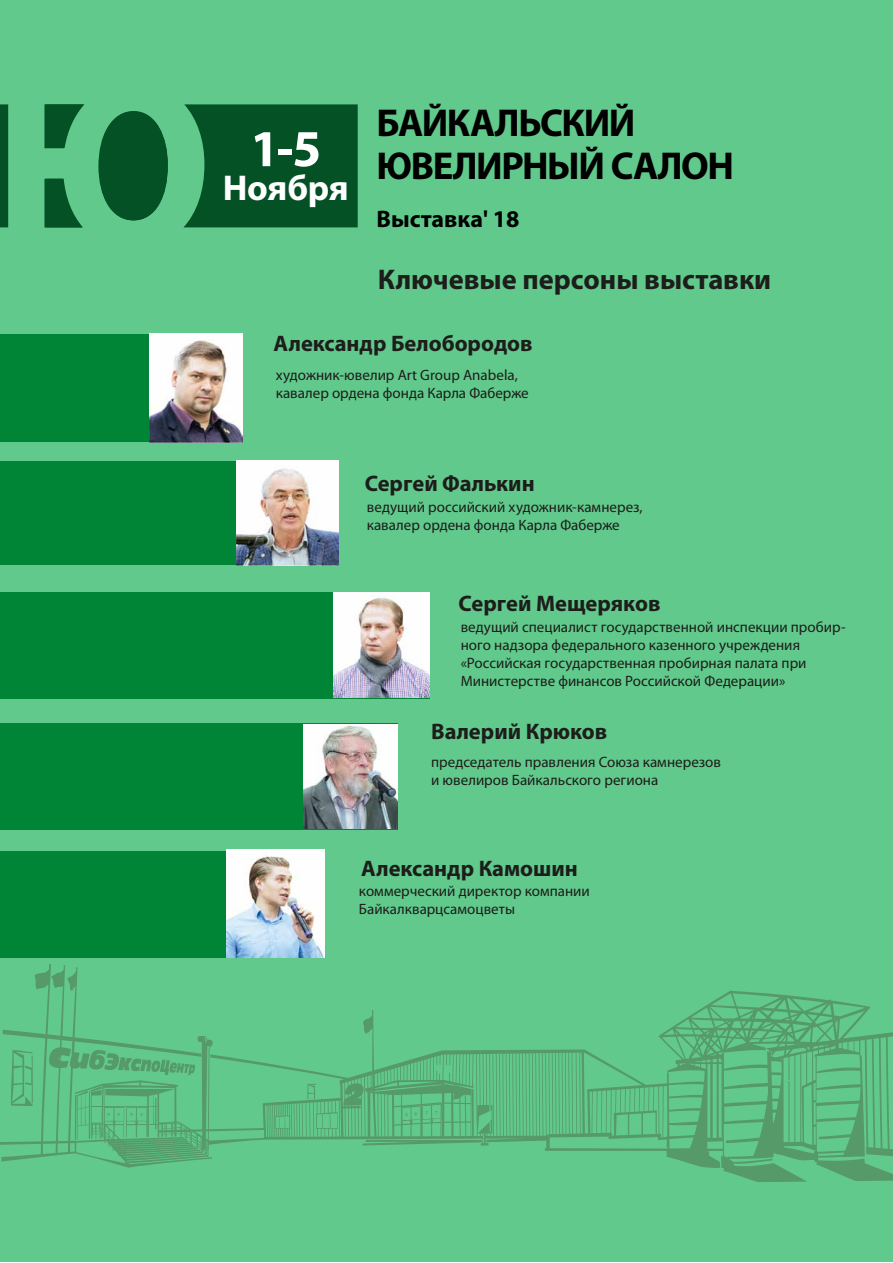
<style>
.page{position:relative;width:893px;height:1263px;background:#fff}
.page>*{position:absolute;margin:0;border:0;box-sizing:border-box;transform-origin:0 0}
.t1{font:700 52.2px "Myriad Pro";color:#fff}
.t2{font:700 39px/43.3px "Myriad Pro";letter-spacing:-.035em;color:#000}
.t3{font:700 36px "Myriad Pro";letter-spacing:-.01em;color:#fff}
.t4{font:700 28.5px "Myriad Pro";color:#1d1d1b}
.t5{font:700 24px "Myriad Pro";color:#000}
.t6{font:700 22.5px "Myriad Pro";color:#1d1d1b}
.t7{font:15px/18px "Myriad Pro";color:#1d1d1b}
</style>
<div class="page">
<div style="left:0;top:0;width:893px;height:1262px;background:#61c98b"></div>
<svg style="left:0;top:964px;width:893px;height:218px"></svg>
<div style="left:0;top:461px;width:337px;height:103px;background:#008436"></div>
<div style="left:0;top:592px;width:430px;height:107px;background:#008436"></div>
<div style="left:0;top:723px;width:397px;height:107px;background:#008436"></div>
<div style="left:0;top:851px;width:325px;height:106px;background:#008436"></div>
<div style="left:0;top:334px;width:242px;height:108px;background:#008436"></div>
<img style="left:236px;top:461px;width:103px;height:105px">
<img style="left:149px;top:333px;width:94px;height:109px">
<img style="left:303px;top:724px;width:95px;height:105px">
<img style="left:334px;top:592px;width:95px;height:106px">
<img style="left:227px;top:850px;width:98px;height:108px">
<svg style="left:0;top:104px;width:358px;height:123px"></svg>
<h1 class="t1" style="left:250px;top:119px;width:73px">1-5</h1>
<h3 class="t3" style="left:223px;top:168px;width:127px">Ноября</h3>
<h2 class="t2" style="left:377px;top:102px;width:359px">БАЙКАЛЬСКИЙ<br>ЮВЕЛИРНЫЙ САЛОН</h2>
<h3 class="t5" style="left:377px;top:205px;width:144px">Выставка' 18</h3>
<h3 class="t4" style="left:378px;top:263px;width:395px">Ключевые персоны выставки</h3>
<h3 class="t6" style="left:274px;top:330px;width:260px">Александр Белобородов</h3>
<p class="t7" style="left:276px;top:366px;width:254px">художник-ювелир Art Group Anabela, кавалер ордена фонда Карла Фаберже</p>
<h3 class="t6" style="left:365px;top:471px;width:172px">Сергей Фалькин</h3>
<p class="t7" style="left:367px;top:498px;width:277px">ведущий российский художник-камнерез, кавалер ордена фонда Карла Фаберже</p>
<h3 class="t6" style="left:459px;top:591px;width:203px">Сергей Мещеряков</h3>
<p class="t7" style="left:461px;top:618px;width:386px">ведущий специалист государственной инспекции пробир&shy;ного надзора федерального казенного учреждения «Российская государственная пробирная палата при Министерстве финансов Российской Федерации»</p>
<h3 class="t6" style="left:431px;top:719px;width:178px">Валерий Крюков</h3>
<p class="t7" style="left:431px;top:754px;width:291px">председатель правления Союза камнерезов и ювелиров Байкальского региона</p>
<h3 class="t6" style="left:361px;top:855px;width:218px">Александр Камошин</h3>
<p class="t7" style="left:359px;top:882px;width:232px">коммерческий директор компании<br>Байкалкварцсамоцветы</p>
</div>
